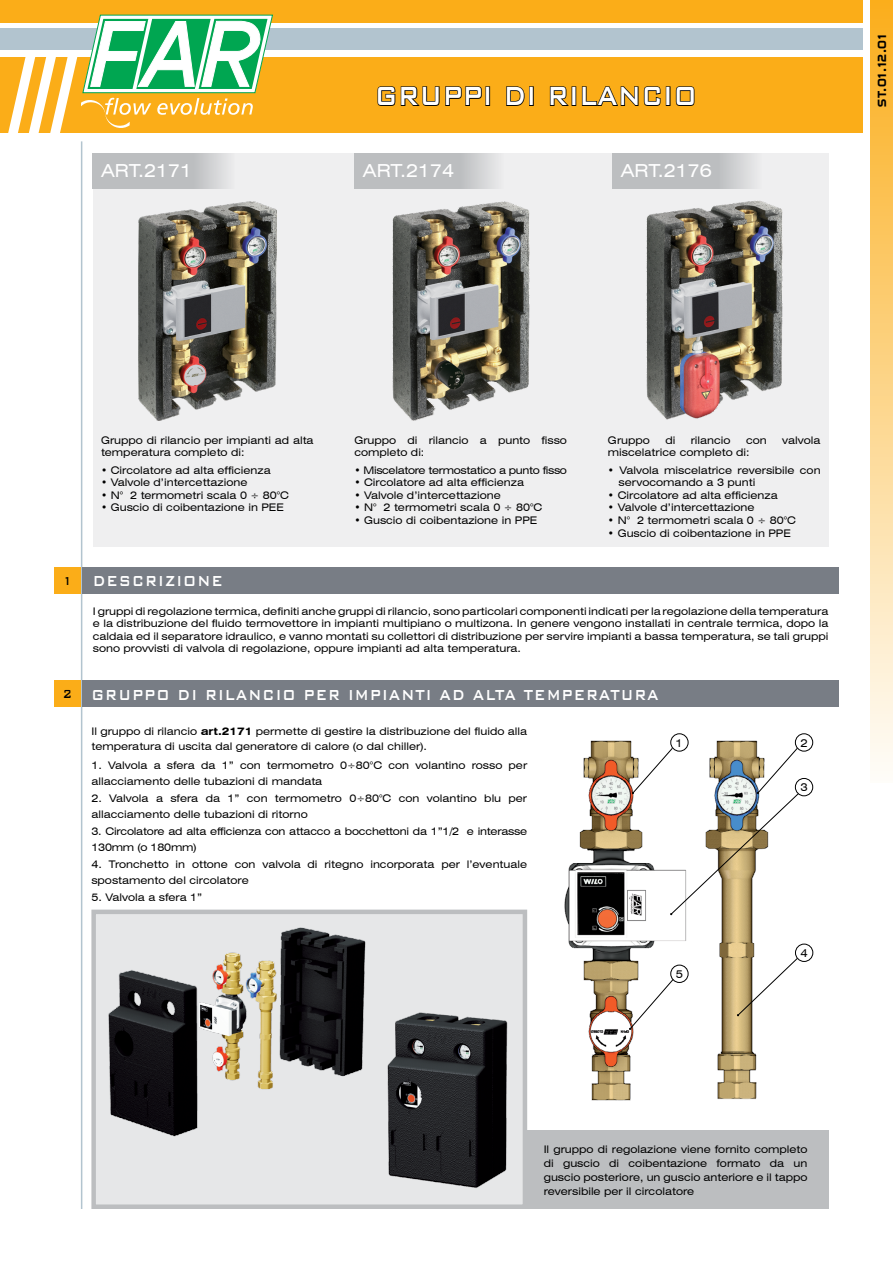
<style>
.page{position:relative;width:893px;height:1263px;background:#fff}
.page>*{position:absolute;margin:0;border:0;box-sizing:border-box;transform-origin:0 0}
.t1{font:500 35.1px "Bank Gothic BT";color:#fff;scale:.77 1}
.t2{font:500 19.35px "Bank Gothic BT";letter-spacing:.07em;color:#fff;scale:.78 1}
.t3{font:expanded 18px "Swiss 721 BT";color:#fff}
.t4{font:700 12px "Space BT";letter-spacing:.06em;color:#000}
.t5{font:expanded 10.8px "Swiss 721 BT";color:#000}
.t6{font:expanded 10.5px/12.6px "Swiss 721 BT";color:#000}
.t7{font:expanded 10.5px/16.5px "Swiss 721 BT";letter-spacing:-.02em;color:#000}
.t8{font:expanded 10.5px "Swiss 721 BT";letter-spacing:-.03em;color:#000}
.s1{font-size:15.6px;color:#000}
.s2{font-weight:700}
</style>
<div class="page">
<div style="left:526px;top:1131px;width:302px;height:78px;background:#bcbec0"></div>
<div style="left:870px;top:0;width:23px;height:782px;background:linear-gradient(to bottom,#fbae1b,#fefcf8)"></div>
<div style="left:0;top:29px;width:862px;height:21px;background:#b2c4cf"></div>
<div style="left:0;top:57px;width:862px;height:76px;background:#fbad18"></div>
<svg style="left:377px;top:86px;width:105px;height:20px"></svg>
<div style="left:485px;top:86px;width:5px;height:20px;border:2px solid #000101"></div>
<svg style="left:506px;top:86px;width:19px;height:20px"></svg>
<div style="left:529px;top:86px;width:5px;height:20px;border:2px solid #000101"></div>
<svg style="left:549px;top:86px;width:20px;height:20px"></svg>
<div style="left:571px;top:86px;width:5px;height:20px;border:2px solid #000101"></div>
<svg style="left:581px;top:86px;width:80px;height:20px"></svg>
<div style="left:666px;top:86px;width:4px;height:20px;border:2px solid #000101"></div>
<svg style="left:675px;top:86px;width:20px;height:20px"></svg>
<div style="left:0;top:0;width:862px;height:23px;background:#fbad18"></div>
<svg style="left:5px;top:15px;width:268px;height:134px"></svg>
<hr style="left:81px;top:141px;width:1px;height:1068px;background:#b2c4cf">
<div style="left:82px;top:567px;width:757px;height:26px;background:#787d85"></div>
<div style="left:54px;top:567px;width:27px;height:26px;background:#fbad18"></div>
<div style="left:82px;top:681px;width:757px;height:26px;background:#787d85"></div>
<div style="left:54px;top:681px;width:27px;height:26px;background:#fbad18"></div>
<img style="left:564px;top:733px;width:194px;height:368px">
<div style="left:670px;top:733px;width:18px;height:18px;border:1px solid #000;border-radius:50%"></div>
<div style="left:795px;top:733px;width:18px;height:18px;border:1px solid #000;border-radius:50%"></div>
<svg style="left:632px;top:747px;width:167px;height:168px"></svg>
<div style="left:795px;top:778px;width:18px;height:18px;border:1px solid #000;border-radius:50%"></div>
<div style="left:795px;top:944px;width:18px;height:18px;border:1px solid #000;border-radius:50%"></div>
<svg style="left:737px;top:958px;width:61px;height:58px"></svg>
<svg style="left:629px;top:979px;width:45px;height:51px"></svg>
<div style="left:670px;top:965px;width:18px;height:18px;border:1px solid #000;border-radius:50%"></div>
<div style="left:93px;top:153px;width:735px;height:393px;background:#efeff0"></div>
<img style="left:139px;top:201px;width:137px;height:220px">
<img style="left:392px;top:201px;width:137px;height:219px">
<img style="left:646px;top:201px;width:136px;height:219px">
<svg style="left:93px;top:153px;width:135px;height:35px;background:#c1c2c4"></svg>
<svg style="left:354px;top:153px;width:142px;height:35px;background:#c1c2c4"></svg>
<svg style="left:612px;top:153px;width:142px;height:35px;background:#c1c2c4"></svg>
<div style="left:96px;top:914px;width:276px;height:290px;background:#e6e7e8"></div>
<img style="left:108px;top:927px;width:258px;height:210px">
<div style="left:369px;top:914px;width:154px;height:290px;background:#e6e7e8"></div>
<img style="left:387px;top:1012px;width:121px;height:176px">
<div style="left:91px;top:909px;width:436px;height:300px;border:4px solid #bcbec0"></div>
<h1 class="t1" style="left:375px;top:77px;width:420px">GRUPPI DI RILANCIO</h1>
<h3 class="t3" style="left:101px;top:160px;width:93px">ART.2171</h3>
<h3 class="t3" style="left:363px;top:160px;width:93px">ART.2174</h3>
<h3 class="t3" style="left:621px;top:160px;width:93px">ART.2176</h3>
<p class="t4" style="left:875px;top:107px;width:74px;rotate:-90deg">ST.01.12.01</p>
<p class="t6" style="left:101px;top:434px;width:214px">Gruppo di rilancio per impianti ad alta temperatura completo di:</p>
<p class="t6" style="left:101px;top:463px;width:171px">• Circolatore ad alta efficienza</p>
<p class="t6" style="left:101px;top:476px;width:148px">• Valvole d’intercettazione</p>
<p class="t6" style="left:101px;top:489px;width:190px">• N° 2 termometri scala 0 ÷ 80°C</p>
<p class="t6" style="left:101px;top:501px;width:184px">• Guscio di coibentazione in PEE</p>
<h2 class="t2" style="left:63px;top:570px;width:207px"><span class="s1">1</span> DESCRIZIONE</h2>
<p class="t6" style="left:354px;top:434px;width:214px">Gruppo di rilancio a punto fisso completo di:</p>
<p class="t8" style="left:354px;top:463px;width:214px">• Miscelatore termostatico a punto fisso</p>
<p class="t6" style="left:354px;top:476px;width:171px">• Circolatore ad alta efficienza</p>
<p class="t6" style="left:354px;top:489px;width:148px">• Valvole d’intercettazione</p>
<p class="t6" style="left:354px;top:501px;width:190px">• N° 2 termometri scala 0 ÷ 80°C</p>
<p class="t6" style="left:354px;top:514px;width:184px">• Guscio di coibentazione in PPE</p>
<p class="t6" style="left:608px;top:434px;width:43px">Gruppo</p>
<p class="t6" style="left:665px;top:434px;width:11px">di</p>
<p class="t6" style="left:691px;top:434px;width:41px">rilancio</p>
<p class="t6" style="left:746px;top:434px;width:22px">con</p>
<p class="t6" style="left:782px;top:434px;width:40px">valvola</p>
<p class="t6" style="left:608px;top:446px;width:143px">miscelatrice completo di:</p>
<p class="t6" style="left:618px;top:463px;width:204px;text-indent:-10px">• Valvola miscelatrice reversibile con servocomando a 3 punti</p>
<p class="t6" style="left:608px;top:489px;width:171px">• Circolatore ad alta efficienza</p>
<p class="t6" style="left:608px;top:501px;width:148px">• Valvole d’intercettazione</p>
<p class="t6" style="left:608px;top:514px;width:190px">• N° 2 termometri scala 0 ÷ 80°C</p>
<p class="t6" style="left:608px;top:526px;width:184px">• Guscio di coibentazione in PPE</p>
<p class="t6" style="left:93px;top:605px;width:737px;text-align:justify">I gruppi di regolazione termica, definiti anche gruppi di rilancio, sono particolari componenti indicati per la regolazione della temperatura e la distribuzione del fluido termovettore in impianti multipiano o multizona. In genere vengono installati in centrale termica, dopo la caldaia ed il separatore idraulico, e vanno montati su collettori di distribuzione per servire impianti a bassa temperatura, se tali gruppi sono provvisti di valvola di regolazione, oppure impianti ad alta temperatura.</p>
<h2 class="t2" style="left:63px;top:684px;width:765px"><span class="s1">2</span> GRUPPO DI RILANCIO PER IMPIANTI AD ALTA TEMPERATURA</h2>
<p class="t6" style="left:91px;top:723px;width:437px;line-height:15px">Il gruppo di rilancio <span class="s2">art.2171</span> permette di gestire la distribuzione del fluido alla temperatura di uscita dal generatore di calore (o dal chiller).</p>
<p class="t6" style="left:91px;top:757px;width:437px;line-height:16.5px">1. Valvola a sfera da 1” con termometro 0÷80°C con volantino rosso per allacciamento delle tubazioni di mandata</p>
<p class="t6" style="left:91px;top:789px;width:437px;line-height:16.5px">2. Valvola a sfera da 1” con termometro 0÷80°C con volantino blu per allacciamento delle tubazioni di ritorno</p>
<p class="t7" style="left:91px;top:822px;width:437px">3. Circolatore ad alta efficienza con attacco a bocchettoni da 1”1/2 e interasse<br>130mm (o 180mm)</p>
<p class="t6" style="left:91px;top:855px;width:437px;line-height:16.5px">4. Tronchetto in ottone con valvola di ritegno incorporata per l’eventuale spostamento del circolatore</p>
<p class="t6" style="left:91px;top:890px;width:113px">5. Valvola a sfera 1”</p>
<p class="t5" style="left:676px;top:736px;width:9px">1</p>
<p class="t5" style="left:800px;top:736px;width:9px">2</p>
<p class="t5" style="left:800px;top:781px;width:9px">3</p>
<p class="t5" style="left:676px;top:967px;width:9px">5</p>
<p class="t5" style="left:800px;top:946px;width:9px">4</p>
<p class="t6" style="left:544px;top:1142px;width:265px;line-height:14.1px;text-align:justify">Il gruppo di regolazione viene fornito completo di guscio di coibentazione formato da un guscio posteriore, un guscio anteriore e il tappo reversibile per il circolatore</p>
</div>
